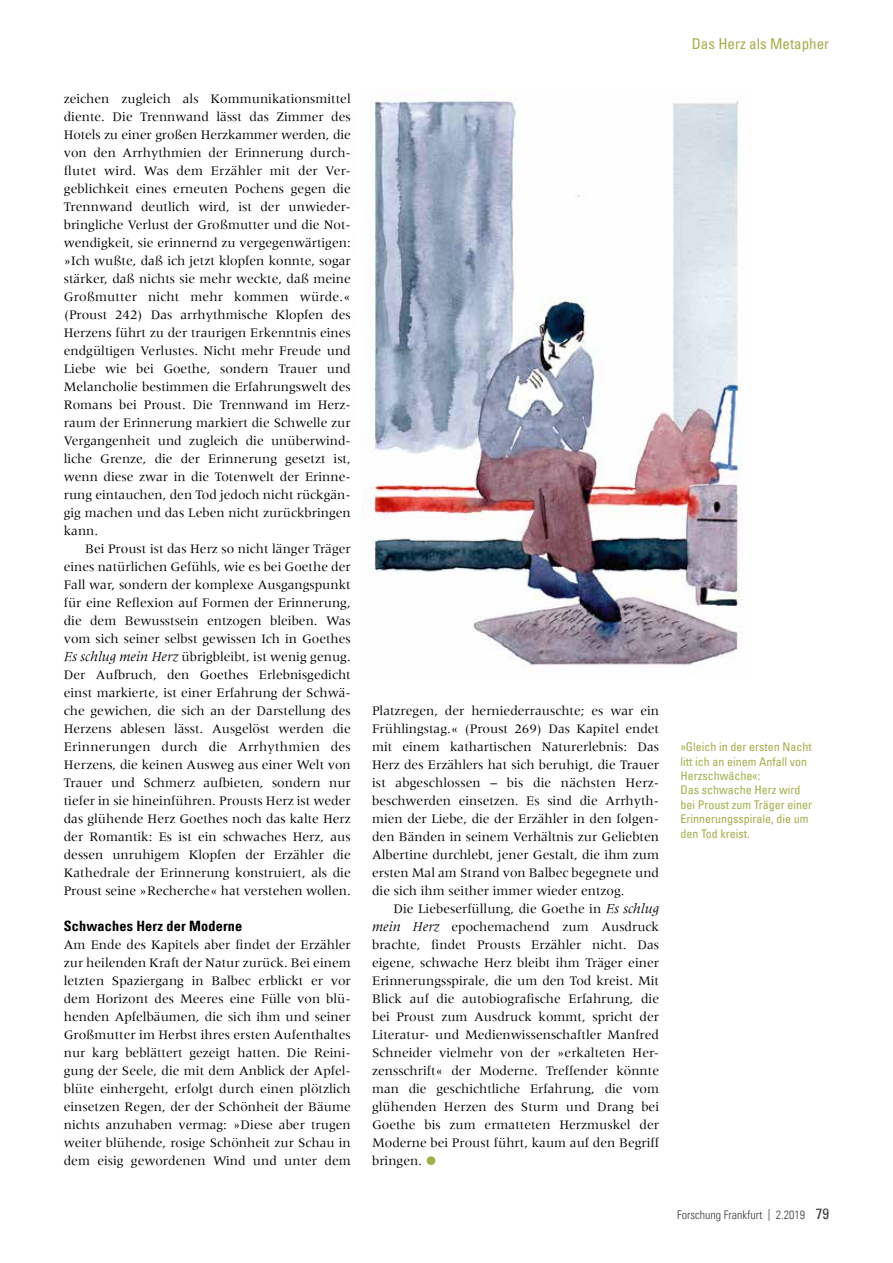
<style>
.page{position:relative;width:893px;height:1263px;background:#fff}
.page>*{position:absolute;margin:0;border:0;box-sizing:border-box;transform-origin:0 0}
.t1{font:condensed 15px "Univers Com 57";color:#a4ad4a}
.t2{font:14.25px "Univers Com 67 Bold Cond";letter-spacing:.01em;color:#000}
.t3{font:13.5px/18px "Meridien";color:#000;text-align:justify}
.t4{font:condensed 12px/14.4px "Univers Com 57";color:#a4ad4a}
.t5{font:12px "Univers Com 47 Light Cond";color:#3c3c3b}
.s1{font-family:"Meridien Com";font-style:italic;font-size:14.25px}
.s2{font-family:"Univers Com 57";font-stretch:condensed;font-size:15px}
</style>
<div class="page">
<img style="left:362px;top:97px;width:380px;height:576px">
<p class="t3" style="left:64px;top:90px;width:289px;text-align:left">zeichen zugleich als Kommunikationsmittel diente. Die Trennwand lässt das Zimmer des Hotels zu einer großen Herzkammer werden, die von den Arrhythmien der Erinnerung durch&shy;flutet wird. Was dem Erzähler mit der Ver&shy;geblichkeit eines erneuten Pochens gegen die Trennwand deutlich wird, ist der unwieder&shy;bringliche Verlust der Großmutter und die Not&shy;wendigkeit, sie erinnernd zu vergegenwärtigen: »Ich wußte, daß ich jetzt klopfen konnte, sogar stärker, daß nichts sie mehr weckte, daß meine Großmutter nicht mehr kommen würde.« (Proust 242) Das arrhythmische Klopfen des Herzens führt zu der traurigen Erkenntnis eines endgültigen Verlustes. Nicht mehr Freude und Liebe wie bei Goethe, sondern Trauer und Melancholie bestimmen die Erfahrungswelt des Romans bei Proust. Die Trennwand im Herz&shy;raum der Erinnerung markiert die Schwelle zur Vergangenheit und zugleich die unüberwind&shy;liche Grenze, die der Erinnerung gesetzt ist, wenn diese zwar in die Totenwelt der Erinne&shy;rung eintauchen, den Tod jedoch nicht rückgän&shy;gig machen und das Leben nicht zurückbringen kann.</p>
<p class="t3" style="left:64px;top:540px;width:289px;text-indent:21px">Bei Proust ist das Herz so nicht länger Träger eines natürlichen Gefühls, wie es bei Goethe der Fall war, sondern der komplexe Ausgangspunkt für eine Reflexion auf Formen der Erinnerung, die dem Bewusstsein entzogen bleiben. Was vom sich seiner selbst gewissen Ich in Goethes <span class="s1">Es schlug mein Herz</span> übrigbleibt, ist wenig genug.<br>Der Aufbruch, den Goethes Erlebnisgedicht einst markierte, ist einer Erfahrung der Schwä&shy;che gewichen, die sich an der Darstellung des Herzens ablesen lässt. Ausgelöst werden die Erinnerungen durch die Arrhythmien des Herzens, die keinen Ausweg aus einer Welt von Trauer und Schmerz aufbieten, sondern nur tiefer in sie hineinführen. Prousts Herz ist weder das glühende Herz Goethes noch das kalte Herz der Romantik: Es ist ein schwaches Herz, aus dessen unruhigem Klopfen der Erzähler die Kathedrale der Erinnerung konstruiert, als die Proust seine »Recherche« hat verstehen wollen.</p>
<p class="t2" style="left:64px;top:917px;width:180px">Schwaches Herz der Moderne</p>
<p class="t3" style="left:64px;top:936px;width:289px">Am Ende des Kapitels aber findet der Erzähler zur heilenden Kraft der Natur zurück. Bei einem letzten Spaziergang in Balbec erblickt er vor dem Horizont des Meeres eine Fülle von blü&shy;henden Apfelbäumen, die sich ihm und seiner Großmutter im Herbst ihres ersten Aufenthaltes nur karg beblättert gezeigt hatten. Die Reini&shy;gung der Seele, die mit dem Anblick der Apfel&shy;blüte einhergeht, erfolgt durch einen plötzlich einsetzen Regen, der der Schönheit der Bäume nichts anzuhaben vermag: »Diese aber trugen weiter blühende, rosige Schönheit zur Schau in dem eisig gewordenen Wind und unter dem</p>
<p class="t1" style="left:692px;top:34px;width:139px">Das Herz als Metapher</p>
<p class="t3" style="left:372px;top:702px;width:289px">Platzregen, der herniederrauschte; es war ein Frühlingstag.« (Proust 269) Das Kapitel endet mit einem kathartischen Naturerlebnis: Das Herz des Erzählers hat sich beruhigt, die Trauer ist abgeschlossen – bis die nächsten Herz&shy;beschwerden einsetzen. Es sind die Arrhyth&shy;mien der Liebe, die der Erzähler in den folgen&shy;den Bänden in seinem Verhältnis zur Geliebten Albertine durchlebt, jener Gestalt, die ihm zum ersten Mal am Strand von Balbec begegnete und die sich ihm seither immer wieder entzog.</p>
<p class="t3" style="left:372px;top:900px;width:289px;text-indent:21px">Die Liebeserfüllung, die Goethe in <span class="s1">Es schlug mein Herz</span> epochemachend zum Ausdruck brachte, findet Prousts Erzähler nicht. Das eigene, schwache Herz bleibt ihm Träger einer Erinnerungsspirale, die um den Tod kreist. Mit Blick auf die autobiografische Erfahrung, die bei Proust zum Ausdruck kommt, spricht der Literatur- und Medienwissenschaftler Manfred Schneider vielmehr von der »erkalteten Her&shy;zensschrift« der Moderne. Treffender könnte man die geschichtliche Erfahrung, die vom glühenden Herzen des Sturm und Drang bei Goethe bis zum ermatteten Herzmuskel der Moderne bei Proust führt, kaum auf den Begriff bringen.</p>
<p class="t4" style="left:680px;top:739px;width:133px">»Gleich in der ersten Nacht litt ich an einem Anfall von<br>Herzschwäche«:<br>Das schwache Herz wird bei Proust zum Träger einer<br>Erinnerungsspirale, die um den Tod kreist.</p>
<p class="t5" style="left:677px;top:1208px;width:153px">Forschung Frankfurt | 2.2019 <span class="s2">79</span></p>
</div>
